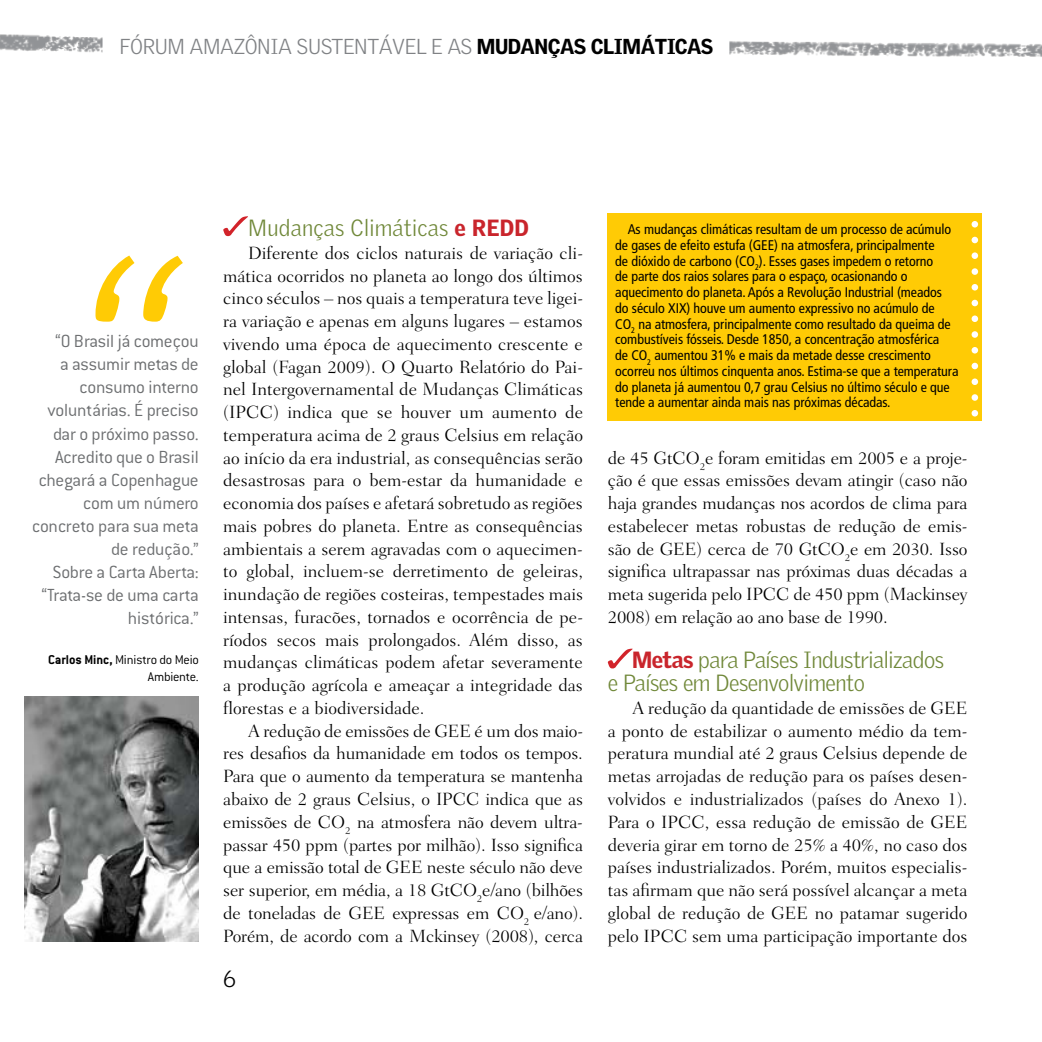
<style>
.page{position:relative;width:1042px;height:1042px;background:#fff}
.page>*{position:absolute;margin:0;border:0;box-sizing:border-box;transform-origin:0 0}
.t1{font:300 22.75px/22.8px "Griffith Gothic";letter-spacing:-.02em;color:#708839}
.t2{font:300 22.75px "Griffith Gothic";letter-spacing:.01em;color:#708839}
.t3{font:300 22.75px "Griffith Gothic";color:#000}
.t4{font:300 21px "Griffith Gothic";letter-spacing:-.02em;color:#808285}
.t5{font:300 19.25px/23.1px "Conduit ITC";letter-spacing:-.015em;color:#6d6f71;text-align:right}
.t6{font:300 18.03px/22.8px "Fairfield LH";letter-spacing:-.005em;color:#000;text-align:justify}
.t7{font:condensed 14px/15.8px "Frutiger";letter-spacing:-.005em;color:#000}
.t8{font:300 14px/16.8px "Conduit ITC";letter-spacing:-.02em;color:#000;text-align:right}
.s1{font-weight:900;color:#000}
.s2{font-weight:700}
.s3{font-weight:900;color:#c9252c}
</style>
<div class="page">
<img style="left:0;top:34px;width:103px;height:19px">
<img style="left:729px;top:41px;width:313px;height:16px">
<img style="left:25px;top:696px;width:174px;height:245px">
<div style="left:608px;top:213px;width:374px;height:207px;background:#ffcb05"></div>
<svg style="left:223px;top:216px;width:25px;height:20px"></svg>
<svg style="left:95px;top:255px;width:88px;height:67px"></svg>
<svg style="left:608px;top:648px;width:24px;height:20px"></svg>
<div style="left:971px;top:284px;width:7px;height:6px;background:#fff;border-radius:50%"></div>
<div style="left:971px;top:252px;width:7px;height:7px;background:#fff;border-radius:50%"></div>
<div style="left:971px;top:221px;width:7px;height:6px;background:#fff;border-radius:50%"></div>
<div style="left:971px;top:347px;width:7px;height:6px;background:#fff;border-radius:50%"></div>
<div style="left:971px;top:315px;width:7px;height:7px;background:#fff;border-radius:50%"></div>
<div style="left:971px;top:378px;width:7px;height:7px;background:#fff;border-radius:50%"></div>
<div style="left:971px;top:300px;width:7px;height:6px;background:#fff;border-radius:50%"></div>
<div style="left:971px;top:268px;width:7px;height:7px;background:#fff;border-radius:50%"></div>
<div style="left:971px;top:237px;width:7px;height:6px;background:#fff;border-radius:50%"></div>
<div style="left:971px;top:363px;width:7px;height:6px;background:#fff;border-radius:50%"></div>
<div style="left:971px;top:331px;width:7px;height:7px;background:#fff;border-radius:50%"></div>
<div style="left:971px;top:394px;width:7px;height:7px;background:#fff;border-radius:50%"></div>
<div style="left:971px;top:410px;width:7px;height:6px;background:#fff;border-radius:50%"></div>
<p class="t4" style="left:120px;top:35px;width:595px">Fórum Amazônia Sustentável e as <span class="s1">MUDANÇAS CLIMÁTICAS</span></p>
<p class="t5" style="left:32px;top:330px;width:168px">“O Brasil já começou<br>a assumir metas de consumo interno voluntárias. É preciso dar o próximo passo.<br>Acredito que o Brasil chegará a Copenhague com um número concreto para sua meta de redução.”<br>Sobre a Carta Aberta: “Trata-se de uma carta histórica.”</p>
<p class="t8" style="left:48px;top:651px;width:152px"><span class="s2">Carlos Minc,</span> Ministro do Meio<br>Ambiente.</p>
<p class="t2" style="left:248px;top:214px;width:282px">M udanças Climáticas <span class="s3">E REDD</span></p>
<p class="t6" style="left:223px;top:242px;width:361px;text-indent:25px">Diferente dos ciclos naturais de variação cli&shy;mática ocorridos no planeta ao longo dos últimos cinco séculos – nos quais a temperatura teve ligei&shy;ra variação e apenas em alguns lugares – estamos vivendo uma época de aquecimento crescente e global (Fagan 2009). O Quarto Relatório do Pai&shy;nel Intergovernamental de Mudanças Climáticas (IPCC) indica que se houver um aumento de temperatura acima de 2 graus Celsius em relação ao início da era industrial, as consequências serão desastrosas para o bem-estar da humanidade e economia dos países e afetará sobretudo as regiões mais pobres do planeta. Entre as consequências ambientais a serem agravadas com o aquecimen&shy;to global, incluem-se derretimento de geleiras, inundação de regiões costeiras, tempestades mais intensas, furacões, tornados e ocorrência de pe&shy;ríodos secos mais prolongados. Além disso, as mudanças climáticas podem afetar severamente a produção agrícola e ameaçar a integridade das florestas e a biodiversidade.</p>
<p class="t6" style="left:223px;top:719px;width:361px;text-indent:25px">A redução de emissões de GEE é um dos maio&shy;res desafios da humanidade em todos os tempos.<br>Para que o aumento da temperatura se mantenha abaixo de 2 graus Celsius, o IPCC indica que as emissões de CO<sub>2</sub> na atmosfera não devem ultra&shy;passar 450 ppm (partes por milhão). Isso significa que a emissão total de GEE neste século não deve ser superior, em média, a 18 GtCO<sub>2</sub>e/ano (bilhões de toneladas de GEE expressas em CO<sub>2</sub> e/ano).<br>Porém, de acordo com a Mckinsey (2008), cerca</p>
<p class="t3" style="left:223px;top:965px;width:14px">6</p>
<p class="t7" style="left:615px;top:222px;width:345px;text-indent:12px">As mudanças climáticas resultam de um processo de acúmulo de gases de efeito estufa (GEE) na atmosfera, principalmente<br>de dióxido de carbono (CO<sub>2</sub>). Esses gases impedem o retorno<br>de parte dos raios solares para o espaço, ocasionando o aquecimento do planeta. Após a Revolução Industrial (meados do século XIX) houve um aumento expressivo no acúmulo de<br>CO<sub>2</sub> na atmosfera, principalmente como resultado da queima de combustíveis fósseis. Desde 1850, a concentração atmosférica<br>de CO<sub>2</sub> aumentou 31% e mais da metade desse crescimento ocorreu nos últimos cinquenta anos. Estima-se que a temperatura do planeta já aumentou 0,7 grau Celsius no último século e que tende a aumentar ainda mais nas próximas décadas.</p>
<p class="t6" style="left:608px;top:446px;width:361px">de 45 GtCO<sub>2</sub>e foram emitidas em 2005 e a proje&shy;ção é que essas emissões devam atingir (caso não haja grandes mudanças nos acordos de clima para estabelecer metas robustas de redução de emis&shy;são de GEE) cerca de 70 GtCO<sub>2</sub>e em 2030. Isso significa ultrapassar nas próximas duas décadas a meta sugerida pelo IPCC de 450 ppm (Mackinsey 2008) em relação ao ano base de 1990.</p>
<p class="t1" style="left:608px;top:648px;width:338px;text-indent:24px"><span class="s3">METAS</span> para Países Industrializados e Países em Desenvolvimento</p>
<p class="t6" style="left:608px;top:697px;width:361px;text-indent:25px">A redução da quantidade de emissões de GEE a ponto de estabilizar o aumento médio da tem&shy;peratura mundial até 2 graus Celsius depende de metas arrojadas de redução para os países desen&shy;volvidos e industrializados (países do Anexo 1).<br>Para o IPCC, essa redução de emissão de GEE deveria girar em torno de 25% a 40%, no caso dos países industrializados. Porém, muitos especialis&shy;tas afirmam que não será possível alcançar a meta global de redução de GEE no patamar sugerido pelo IPCC sem uma participação importante dos</p>
</div>
